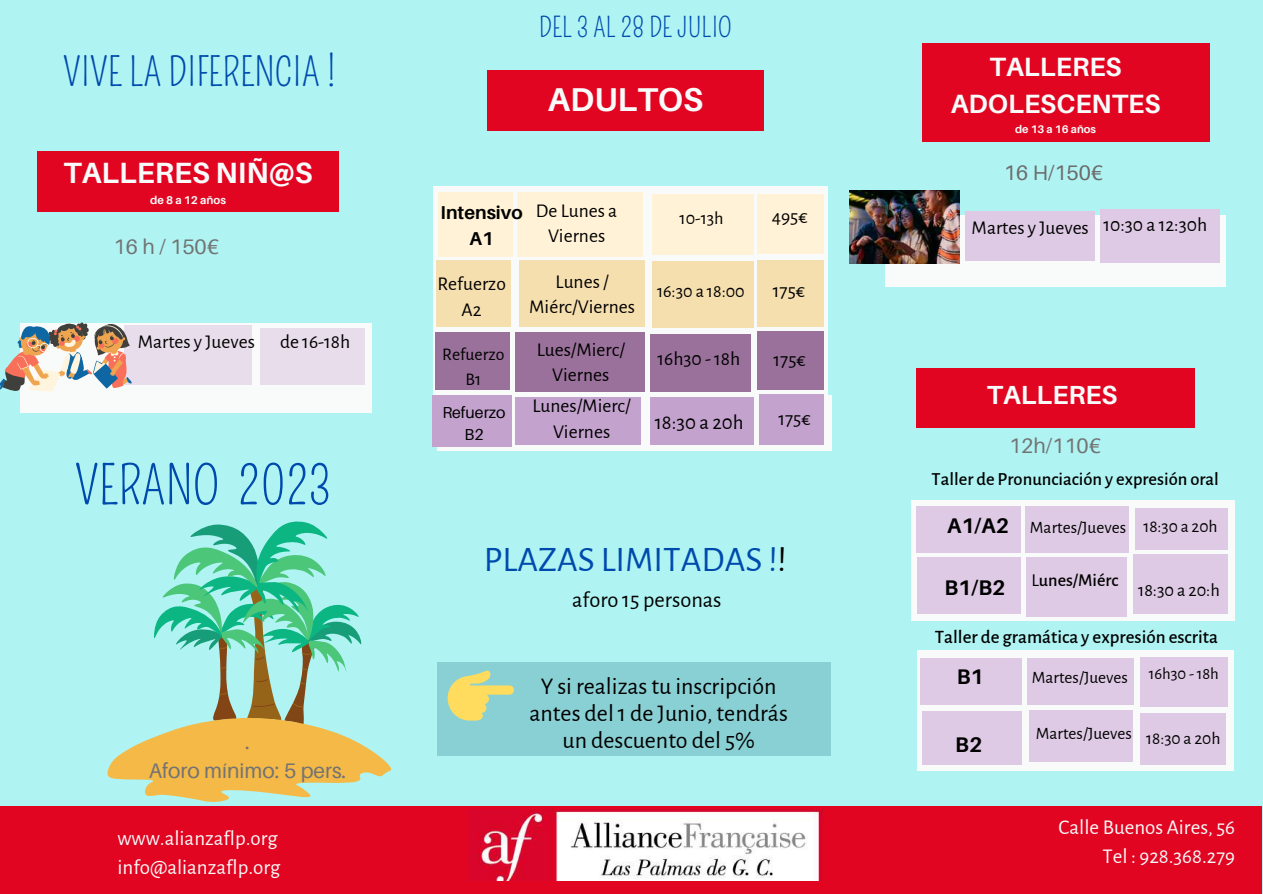
<style>
.page{position:relative;width:1263px;height:894px;background:#fff}
.page>*{position:absolute;margin:0;border:0;box-sizing:border-box;transform-origin:0 0}
.t1{font:52.5px "Pompiere";color:#004aad}
.t2{font:39px "Pompiere";color:#004aad}
.t3{font:35.85px "Alegreya Sans";color:#004aad}
.t4{font:700 33px "Aileron";color:#f9fafa}
.t5{font:700 29.25px "Aileron";color:#f9fafa}
.t6{font:27px "Pompiere";color:#004aad}
.t7{font:700 26.4px/36.8px "Aileron";color:#f9fafa;text-align:center}
.t8{font:700 26.1px "Aileron";color:#f9fafa}
.t9{font:24px/27px "Alegreya Sans";color:#000;text-align:center}
.t10{font:22.35px "Alegreya Sans";color:#000}
.t11{font:700 21.15px "Aileron";color:#000}
.t12{font:21px/29.2px "Alegreya Sans";color:#f9fafa}
.t13{font:21px/29.2px "Aileron";color:#737373;text-align:center}
.t14{font:21px "Aileron";color:#6d6a6a}
.t15{font:20.7px "Alegreya Sans";color:#000}
.t16{font:19.5px/25.5px "Alegreya Sans";color:#000;text-align:center}
.t17{font:500 18.9px "Alegreya Sans";color:#000}
.t18{font:700 18.6px/25.8px "Aileron";color:#000;text-align:center}
.t19{font:500 18.45px "Alegreya Sans";color:#000}
.t20{font:500 18.15px "Alegreya Sans";color:#000}
.t21{font:18.15px "Alegreya Sans";color:#000}
.t22{font:18px "Alegreya Sans";color:#000}
.t23{font:17.7px/24.8px "Alegreya Sans";color:#000;text-align:center}
.t24{font:17.4px "Alegreya Sans";color:#000}
.t25{font:16.5px "Alegreya Sans";color:#000}
.t26{font:15.9px/21.9px "Aileron";color:#000;text-align:center}
.t27{font:700 11.25px "Aileron";color:#f9fafa}
.t28{font:700 11.1px "Aileron";color:#f9fafa}
.s1{color:#000}
.s2{font-family:"Aileron";font-weight:700;font-size:21.15px}
.s3{font-weight:400}
</style>
<div class="page">
<div style="left:0;top:0;width:1263px;height:893px;background:#aff4f3"></div>
<div style="left:487px;top:70px;width:277px;height:61px;background:#e10521"></div>
<div style="left:0;top:806px;width:1262px;height:87px;background:#e10521"></div>
<img style="left:478px;top:809px;width:346px;height:71px">
<div style="left:38px;top:151px;width:301px;height:61px;background:#e10521"></div>
<div style="left:21px;top:323px;width:351px;height:90px;background:#f9fafa"></div>
<div style="left:124px;top:325px;width:128px;height:60px;background:#e8ddeb"></div>
<div style="left:260px;top:328px;width:105px;height:57px;background:#e8ddeb"></div>
<div style="left:433px;top:186px;width:394px;height:208px;background:#f9fafa"></div>
<div style="left:436px;top:260px;width:75px;height:67px;background:#f6dfaf"></div>
<div style="left:435px;top:333px;width:75px;height:57px;background:#9a719b"></div>
<div style="left:437px;top:395px;width:394px;height:56px;background:#f9fafa"></div>
<div style="left:519px;top:260px;width:125px;height:67px;background:#f6dfaf"></div>
<div style="left:652px;top:261px;width:101px;height:67px;background:#f6dfaf"></div>
<div style="left:515px;top:333px;width:130px;height:58px;background:#9a719b"></div>
<div style="left:650px;top:334px;width:101px;height:57px;background:#9a719b"></div>
<div style="left:432px;top:395px;width:79px;height:51px;background:#c3a2cd"></div>
<div style="left:515px;top:397px;width:126px;height:48px;background:#c3a2cd"></div>
<div style="left:650px;top:397px;width:103px;height:48px;background:#c3a2cd"></div>
<div style="left:759px;top:394px;width:65px;height:51px;background:#c3a2cd"></div>
<div style="left:757px;top:331px;width:66px;height:58px;background:#9a719b"></div>
<div style="left:757px;top:260px;width:66px;height:67px;background:#f6dfaf"></div>
<div style="left:923px;top:43px;width:286px;height:98px;background:#e10521"></div>
<div style="left:885px;top:214px;width:341px;height:72px;background:#f9fafa"></div>
<div style="left:965px;top:211px;width:129px;height:49px;background:#decae4"></div>
<div style="left:1100px;top:209px;width:120px;height:53px;background:#decae4"></div>
<div style="left:911px;top:500px;width:324px;height:120px;background:#f9fafa"></div>
<div style="left:917px;top:368px;width:277px;height:59px;background:#e10521"></div>
<div style="left:438px;top:192px;width:74px;height:65px;background:#fff2d6"></div>
<div style="left:517px;top:192px;width:126px;height:65px;background:#fff2d6"></div>
<div style="left:652px;top:193px;width:102px;height:61px;background:#fff2d6"></div>
<div style="left:757px;top:194px;width:67px;height:60px;background:#fff2d6"></div>
<div style="left:917px;top:506px;width:104px;height:46px;background:#decae4"></div>
<div style="left:1026px;top:506px;width:102px;height:46px;background:#decae4"></div>
<div style="left:1135px;top:508px;width:92px;height:41px;background:#decae4"></div>
<svg style="left:107px;top:521px;width:285px;height:281px"></svg>
<svg style="left:0;top:322px;width:132px;height:70px"></svg>
<div style="left:438px;top:662px;width:393px;height:94px;background:#89d0d4"></div>
<svg style="left:448px;top:670px;width:66px;height:50px"></svg>
<div style="left:917px;top:556px;width:103px;height:57px;background:#decae4"></div>
<div style="left:1026px;top:556px;width:101px;height:60px;background:#decae4"></div>
<div style="left:1133px;top:554px;width:94px;height:59px;background:#decae4"></div>
<div style="left:918px;top:650px;width:316px;height:120px;background:#f9fafa"></div>
<div style="left:920px;top:657px;width:101px;height:47px;background:#decae4"></div>
<div style="left:1027px;top:657px;width:106px;height:47px;background:#decae4"></div>
<div style="left:1140px;top:657px;width:87px;height:49px;background:#decae4"></div>
<div style="left:922px;top:710px;width:99px;height:54px;background:#decae4"></div>
<div style="left:1030px;top:710px;width:103px;height:51px;background:#decae4"></div>
<div style="left:1141px;top:713px;width:85px;height:51px;background:#decae4"></div>
<img style="left:849px;top:191px;width:110px;height:73px">
<h2 class="t2" style="left:63px;top:49px;width:274px">VIVE LA DIFERENCIA !</h2>
<h3 class="t5" style="left:63px;top:154px;width:251px">TALLERES NIÑ@S</h3>
<p class="t27" style="left:150px;top:193px;width:77px">de 8 a 12 años</p>
<p class="t13" style="left:114px;top:231px;width:107px">16 h / 150€</p>
<p class="t16" style="left:138px;top:329px;width:119px">Martes y Jueves</p>
<p class="t16" style="left:280px;top:329px;width:72px">de 16-18h</p>
<h1 class="t1" style="left:75px;top:455px;width:258px">VERANO 2023</h1>
<p class="t13" style="left:149px;top:726px;width:199px">.<br>Aforo mínimo: 5 pers.</p>
<h3 class="t6" style="left:539px;top:12px;width:194px">DEL 3 AL 28 DE JULIO</h3>
<h3 class="t4" style="left:548px;top:79px;width:157px">ADULTOS</h3>
<p class="t18" style="left:441px;top:199px;width:84px">Intensivo<br>A1</p>
<p class="t16" style="left:536px;top:198px;width:83px">De Lunes a<br>Viernes</p>
<p class="t22" style="left:679px;top:210px;width:46px">10-13h</p>
<p class="t16" style="left:772px;top:205px;width:38px">495€</p>
<p class="t16" style="left:437px;top:271px;width:70px">Refuerzo<br>A2</p>
<p class="t23" style="left:442px;top:342px;width:64px">Refuerzo<br>B1</p>
<p class="t26" style="left:442px;top:401px;width:65px">Refuerzo<br>B2</p>
<p class="t16" style="left:529px;top:269px;width:107px">Lunes /<br>Miérc/Viernes</p>
<p class="t16" style="left:537px;top:337px;width:90px">Lues/Mierc/<br>Viernes</p>
<p class="t16" style="left:532px;top:393px;width:100px">Lunes/Mierc/<br>Viernes</p>
<p class="t22" style="left:657px;top:283px;width:89px">16:30 a 18:00</p>
<p class="t16" style="left:773px;top:278px;width:34px">175€</p>
<p class="t16" style="left:658px;top:346px;width:84px">16h30 - 18h</p>
<p class="t16" style="left:774px;top:347px;width:34px">175€</p>
<p class="t15" style="left:655px;top:413px;width:90px">18:30 a 20h</p>
<p class="t16" style="left:778px;top:406px;width:34px">175€</p>
<h3 class="t3" style="left:484px;top:542px;width:304px">PLAZAS LIMITADAS !<span class="s1">!</span></h3>
<p class="t10" style="left:572px;top:588px;width:151px">aforo 15 personas</p>
<p class="t9" style="left:529px;top:673px;width:260px">Y si realizas tu inscripción antes del 1 de Junio, tendrás un descuento del 5%</p>
<h3 class="t7" style="left:951px;top:48px;width:211px">TALLERES<br>ADOLESCENTES</h3>
<p class="t28" style="left:1015px;top:123px;width:83px">de 13 a 16 años</p>
<p class="t14" style="left:1004px;top:160px;width:101px">16 H/150€</p>
<p class="t16" style="left:972px;top:215px;width:237px">Martes y Jueves 10:30 a 12:30h</p>
<h3 class="t8" style="left:987px;top:379px;width:132px">TALLERES</h3>
<p class="t13" style="left:1009px;top:431px;width:93px">12h/110€</p>
<p class="t19" style="left:932px;top:470px;width:289px">Taller de Pronunciación y expresión oral</p>
<p class="t24" style="left:947px;top:519px;width:272px"><span class="s2">A1/A2</span> Martes/Jueves 18:30 a 20h</p>
<p class="t11" style="left:944px;top:574px;width:63px">B1/B2</p>
<p class="t20" style="left:1031px;top:571px;width:89px"><span class="s3">L</span>unes/Miérc</p>
<p class="t21" style="left:1138px;top:581px;width:83px">18:30 a 20:h</p>
<p class="t17" style="left:935px;top:627px;width:285px">Taller de gramática y expresión escrita</p>
<p class="t11" style="left:957px;top:663px;width:29px">B1</p>
<p class="t11" style="left:955px;top:731px;width:29px">B2</p>
<p class="t24" style="left:1032px;top:668px;width:98px">Martes/Jueves</p>
<p class="t25" style="left:1149px;top:665px;width:72px">16h30 - 18h</p>
<p class="t24" style="left:1036px;top:724px;width:98px">Martes/Jueves</p>
<p class="t24" style="left:1146px;top:729px;width:76px">18:30 a 20h</p>
<p class="t12" style="left:117px;top:823px;width:165px">www.alianzaflp.org info@alianzaflp.org</p>
<p class="t12" style="left:1059px;top:812px;width:178px;text-align:right">Calle Buenos Aires, 56<br>Tel : 928.368.279</p>
</div>
